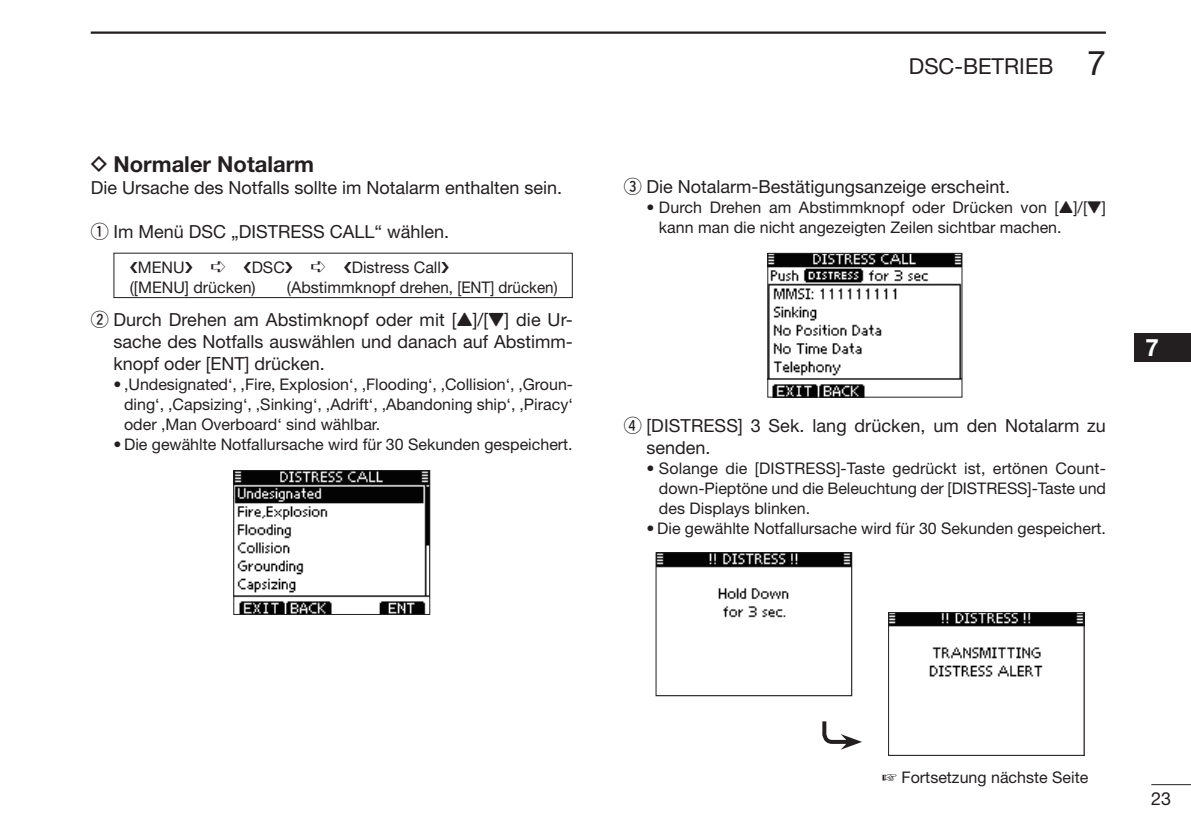
<style>
.page{position:relative;width:1191px;height:840px;background:#fff}
.page>*{position:absolute;margin:0;border:0;box-sizing:border-box;transform-origin:0 0}
.t1{font:700 24px "Helvetica Neue";color:#fff}
.t2{font:700 22px "Helvetica Neue";color:#231f20}
.t3{font:22px "Helvetica Neue";color:#231f20}
.t4{font:18px/22px "Helvetica Neue";color:#231f20;text-align:justify}
.t5{font:16px/20px "Helvetica Neue";color:#231f20;text-align:justify}
.s1{font-family:"Icom Product Font";font-weight:400}
.s2{font-family:"Ftg Hround"}
.s3{font-family:"Icom Product Font"}
.s4{font-size:34px}
</style>
<div class="page">
<hr style="left:1151px;top:783px;width:40px;height:1px;background:#231f20">
<hr style="left:91px;top:31px;width:1015px;height:3px;background:#231f20">
<div style="left:1134px;top:333px;width:57px;height:28px;background:#231f20"></div>
<img style="left:235px;top:472px;width:193px;height:140px">
<div style="left:233px;top:470px;width:197px;height:144px;border:1px solid #231f20"></div>
<img style="left:769px;top:255px;width:191px;height:140px">
<div style="left:767px;top:253px;width:195px;height:144px;border:1px solid #231f20"></div>
<div style="left:113px;top:252px;width:460px;height:46px;border:1px solid #231f20"></div>
<img style="left:657px;top:554px;width:193px;height:64px">
<div style="left:655px;top:552px;width:197px;height:143px;border:1px solid #231f20"></div>
<img style="left:890px;top:613px;width:192px;height:64px">
<div style="left:888px;top:611px;width:196px;height:144px;border:1px solid #231f20"></div>
<svg style="left:822px;top:721px;width:40px;height:28px"></svg>
<h2 class="t2" style="left:91px;top:150px;width:225px"><span class="s1">D</span> Normaler Notalarm</h2>
<p class="t4" style="left:91px;top:176px;width:473px">Die Ursache des Notfalls sollte im Notalarm enthalten sein.</p>
<p class="t4" style="left:91px;top:220px;width:360px"><span class="s2">Q</span> Im Menü DSC „DISTRESS CALL“ wählen.</p>
<p class="t5" style="left:130px;top:257px;width:321px">❮MENU❯ ➪ ❮DSC❯ ➪ ❮Distress Call❯ ([MENU] drücken)</p>
<p class="t5" style="left:287px;top:277px;width:272px">(Abstimmknopf drehen, [ENT] drücken)</p>
<p class="t4" style="left:113px;top:308px;width:461px;text-indent:-23px"><span class="s2">W</span> Durch Drehen am Abstimknopf oder mit [<span class="s3">Y</span>]/[<span class="s3">Z</span>] die Ur&shy;sache des Notfalls auswählen und danach auf Abstimm&shy;knopf oder [ENT] drücken.</p>
<p class="t5" style="left:124px;top:374px;width:450px;text-indent:-11px">• ,Undesignated‘, ,Fire, Explosion‘, ,Flooding‘, ,Collision‘, ,Groun&shy;ding‘, ,Capsizing‘, ,Sinking‘, ,Adrift‘, ,Abandoning ship‘, ,Piracy‘ oder ,Man Overboard‘ sind wählbar.</p>
<p class="t5" style="left:113px;top:434px;width:461px">• Die gewählte Notfallursache wird für 30 Sekunden gespeichert.</p>
<h2 class="t3" style="left:909px;top:53px;width:198px">DSC-BETRIEB <span class="s4">7</span></h2>
<p class="t4" style="left:624px;top:175px;width:388px"><span class="s2">E</span> Die Notalarm-Bestätigungsanzeige erscheint.</p>
<p class="t5" style="left:659px;top:197px;width:448px;text-indent:-12px">• Durch Drehen am Abstimmknopf oder Drücken von [<span class="s3">Y</span>]/[<span class="s3">Z</span>] kann man die nicht angezeigten Zeilen sichtbar machen.</p>
<p class="t4" style="left:646px;top:413px;width:461px;text-indent:-23px"><span class="s2">R</span> [DISTRESS] 3 Sek. lang drücken, um den Notalarm zu senden.</p>
<p class="t5" style="left:659px;top:457px;width:448px;text-indent:-12px">• Solange die [DISTRESS]-Taste gedrückt ist, ertönen Count&shy;down-Pieptöne und die Beleuchtung der [DISTRESS]-Taste und des Displays blinken.</p>
<p class="t5" style="left:646px;top:517px;width:461px">• Die gewählte Notfallursache wird für 30 Sekunden gespeichert.</p>
<h1 class="t1" style="left:1145px;top:332px;width:15px">7</h1>
<p class="t5" style="left:901px;top:766px;width:188px">Fortsetzung nächste Seite</p>
<p class="t4" style="left:1151px;top:786px;width:22px">23</p>
</div>
